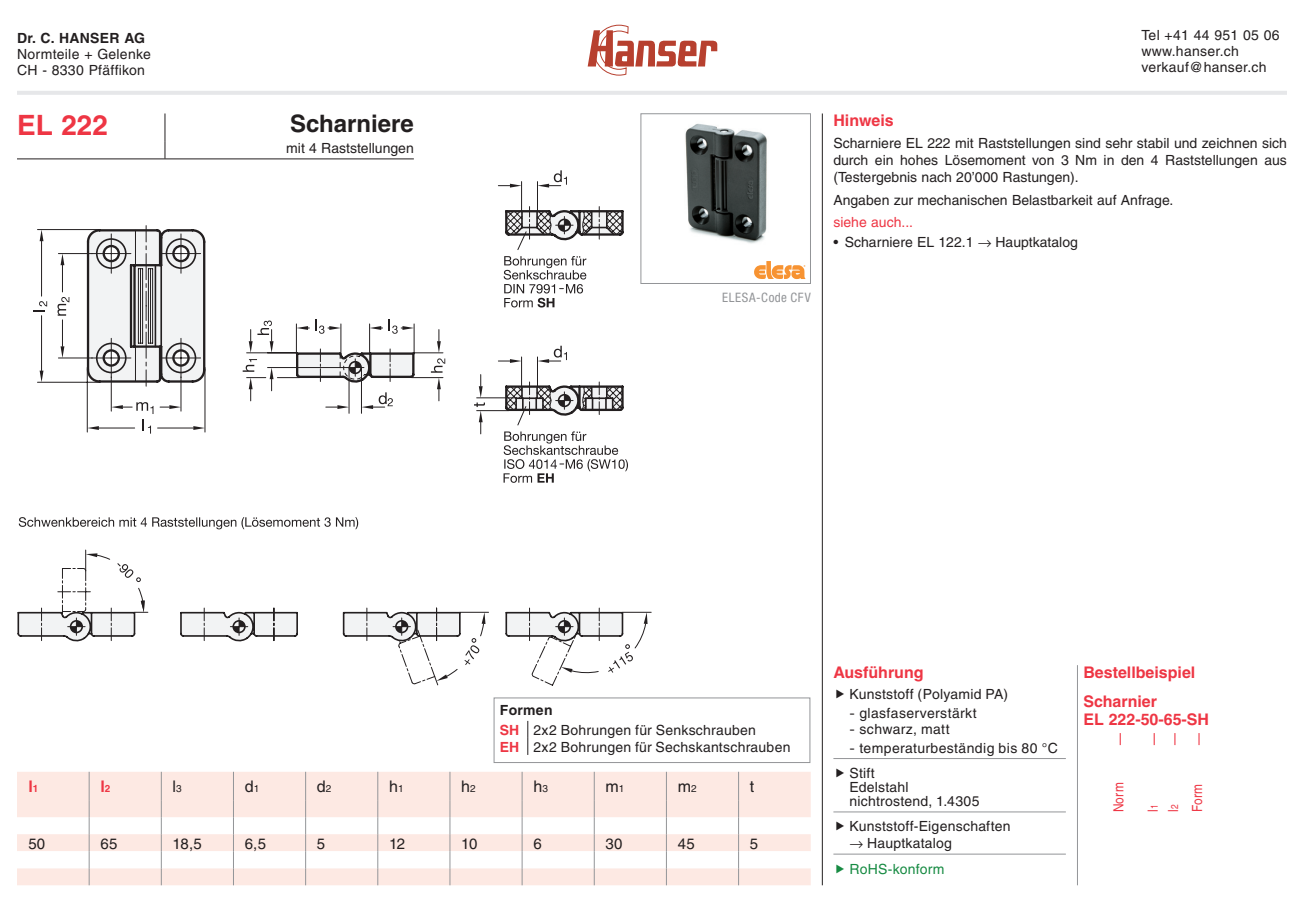
<style>
.page{position:relative;width:1304px;height:908px;background:#fff}
.page>*{position:absolute;margin:0;border:0;box-sizing:border-box;transform-origin:0 0}
.t1{font:700 28px "Helvetica";color:#ee3644}
.t2{font:700 24px "Helvetica";color:#231f20}
.t3{font:700 16px/29.4px "Helvetica";color:#ee3644}
.t4{font:16px "Helvetica";color:#231f20}
.t5{font:15px "Helvetica";letter-spacing:.015em;color:#231f20}
.t6{font:14px/16px "Helvetica";letter-spacing:.015em;color:#231f20}
.t7{font:700 14px "Helvetica";letter-spacing:.02em;color:#231f20}
.t8{font:14px "Helvetica";color:#ee3644}
.t9{font:14px/20.2px "Helvetica";color:#ee3644;scale:.85 1}
.t10{font:condensed 13px "Helvetica Neue LT Pro";letter-spacing:.05em;color:#939598}
.s1{font-weight:700}
.s2{font-weight:700;color:#ee3644}
.s3{font-size:10px}
.s4{font-family:"Helvetica Neue LT Pro"}
.s5{color:#178b43}
</style>
<div class="page">
<hr style="left:17px;top:91px;width:1270px;height:4px;background:#e6e7e9">
<svg style="left:588px;top:25px;width:129px;height:50px"></svg>
<hr style="left:1077px;top:664px;width:1px;height:220px;background:#939598">
<svg style="left:17px;top:771px;width:794px;height:113px"></svg>
<img style="left:685px;top:123px;width:82px;height:121px">
<div style="left:641px;top:113px;width:170px;height:170px;border:1px solid #939598"></div>
<svg style="left:17px;top:113px;width:397px;height:46px"></svg>
<svg style="left:754px;top:261px;width:52px;height:18px"></svg>
<svg style="left:527px;top:720px;width:1px;height:34px"></svg>
<div style="left:494px;top:697px;width:316px;height:65px;border:1px solid #939598"></div>
<hr style="left:822px;top:113px;width:1px;height:771px;background:#231f20">
<svg style="left:608px;top:651px;width:25px;height:21px"></svg>
<svg style="left:624px;top:459px;width:4px;height:13px"></svg>
<svg style="left:537px;top:170px;width:30px;height:17px"></svg>
<svg style="left:398px;top:641px;width:82px;height:23px"></svg>
<svg style="left:17px;top:229px;width:607px;height:412px"></svg>
<svg style="left:86px;top:208px;width:538px;height:207px"></svg>
<hr style="left:833px;top:757px;width:233px;height:1px;background:#939598">
<hr style="left:833px;top:811px;width:233px;height:1px;background:#939598">
<hr style="left:833px;top:853px;width:233px;height:1px;background:#939598">
<p class="t7" style="left:17px;top:29px;width:129px">Dr. C. HANSER AG</p>
<p class="t6" style="left:17px;top:46px;width:135px">Normteile + Gelenke<br>CH - 8330 Pfäffikon</p>
<h1 class="t1" style="left:17px;top:108px;width:93px">EL 222</h1>
<h2 class="t2" style="left:290px;top:109px;width:125px">Scharniere</h2>
<p class="t6" style="left:286px;top:140px;width:129px">mit 4 Raststellungen</p>
<p class="t10" style="left:722px;top:289px;width:90px">ELESA-Code CFV</p>
<p class="t6" style="left:1141px;top:27px;width:140px">Tel +41 44 951 05 06 www.hanser.ch verkauf@hanser.ch</p>
<p class="t3" style="left:833px;top:105px;width:62px">Hinweis</p>
<p class="t6" style="left:833px;top:135px;width:455px;line-height:16.8px;text-align:justify">Scharniere EL 222 mit Raststellungen sind sehr stabil und zeichnen sich durch ein hohes Lösemoment von 3 Nm in den 4 Raststellungen aus (Testergebnis nach 20’000 Rastungen).</p>
<p class="t6" style="left:833px;top:192px;width:342px">Angaben zur mechanischen Belastbarkeit auf Anfrage.</p>
<p class="t8" style="left:833px;top:214px;width:81px">siehe auch...</p>
<p class="t6" style="left:833px;top:234px;width:246px">• Scharniere EL 122.1 → Hauptkatalog</p>
<p class="t6" style="left:500px;top:699px;width:258px;line-height:19.8px"><span class="s1">Formen<br></span><span class="s2">SH</span> 2x2 Bohrungen für Senkschrauben</p>
<p class="t6" style="left:500px;top:738px;width:292px"><span class="s2">EH</span> 2x2 Bohrungen für Sechskantschrauben</p>
<p class="t3" style="left:28px;top:771px;width:12px">l<span class="s3">1</span></p>
<p class="t3" style="left:101px;top:771px;width:12px">l<span class="s3">2</span></p>
<p class="t4" style="left:173px;top:777px;width:11px">l<span class="s3">3</span></p>
<p class="t4" style="left:245px;top:777px;width:16px">d<span class="s3">1</span></p>
<p class="t4" style="left:317px;top:777px;width:16px">d<span class="s3">2</span></p>
<p class="t4" style="left:389px;top:777px;width:16px">h<span class="s3">1</span></p>
<p class="t4" style="left:461px;top:777px;width:16px">h<span class="s3">2</span></p>
<p class="t4" style="left:533px;top:777px;width:16px">h<span class="s3">3</span></p>
<p class="t4" style="left:606px;top:777px;width:20px">m<span class="s3">1</span></p>
<p class="t4" style="left:678px;top:777px;width:20px">m<span class="s3">2</span></p>
<p class="t4" style="left:750px;top:777px;width:6px">t</p>
<p class="t5" style="left:28px;top:834px;width:18px">50</p>
<p class="t5" style="left:100px;top:834px;width:19px">65</p>
<p class="t5" style="left:173px;top:834px;width:31px">18,5</p>
<p class="t5" style="left:245px;top:834px;width:23px">6,5</p>
<p class="t5" style="left:317px;top:834px;width:10px">5</p>
<p class="t5" style="left:389px;top:834px;width:18px">12</p>
<p class="t5" style="left:461px;top:834px;width:18px">10</p>
<p class="t5" style="left:533px;top:834px;width:10px">6</p>
<p class="t5" style="left:606px;top:834px;width:19px">30</p>
<p class="t5" style="left:678px;top:834px;width:19px">45</p>
<p class="t5" style="left:750px;top:834px;width:10px">5</p>
<p class="t3" style="left:833px;top:656px;width:92px">Ausführung</p>
<p class="t6" style="left:849px;top:686px;width:160px">Kunststoff (Polyamid PA)</p>
<p class="t6" style="left:849px;top:705px;width:129px"><span class="s4">-</span> glasfaserverstärkt</p>
<p class="t6" style="left:849px;top:721px;width:102px"><span class="s4">-</span> schwarz, matt</p>
<p class="t6" style="left:849px;top:734px;width:210px;line-height:25.4px"><span class="s4">-</span> temperaturbeständig bis 80 °C<br>Stift</p>
<p class="t6" style="left:849px;top:779px;width:132px;line-height:14px">Edelstahl nichtrostend, 1.4305</p>
<p class="t6" style="left:849px;top:818px;width:163px">Kunststoff-Eigenschaften</p>
<p class="t6" style="left:849px;top:830px;width:104px;line-height:25.4px">→ Hauptkatalog<br><span class="s5">RoHS-konform</span></p>
<p class="t3" style="left:1083px;top:656px;width:114px">Bestellbeispiel<br>Scharnier</p>
<p class="t3" style="left:1083px;top:704px;width:127px">EL 222-50-65-SH</p>
<p class="t9" style="left:1108px;top:812px;width:37px;rotate:-90deg">Norm</p>
<p class="t9" style="left:1143px;top:812px;width:11px;rotate:-90deg">l<span class="s3">1 </span>l<span class="s3">2</span></p>
<p class="t9" style="left:1187px;top:812px;width:35px;rotate:-90deg">Form</p>
</div>
